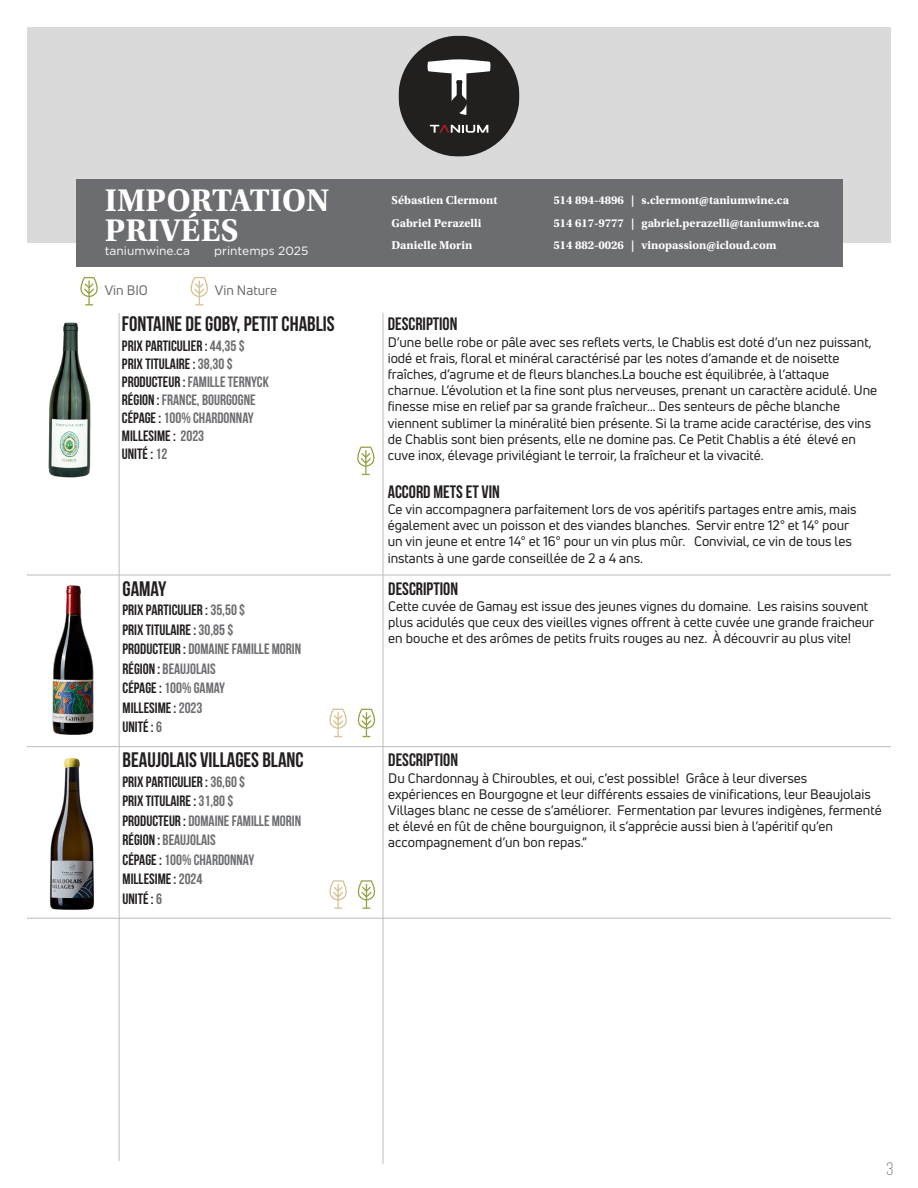
<style>
.page{position:relative;width:918px;height:1188px;background:#fff}
.page>*{position:absolute;margin:0;border:0;box-sizing:border-box;transform-origin:0 0}
.t1{font:700 33px/30px "Utopia Std";color:#fff}
.t2{font:700 21px "Bebas Neue";color:#231f20}
.t3{font:700 18px "Bebas Neue";color:#231f20}
.t4{font:300 18px "Bebas Neue";color:#231f20}
.t5{font:700 15px "Bebas Neue";color:#6c6d70}
.t6{font:700 15px "Bebas Neue";color:#231f20}
.t7{font:13.5px/16.2px "Uni Neue";color:#231f20}
.t8{font:13.5px "Uni Neue";color:#6c6d70}
.t9{font:700 12px "Utopia Std";color:#fff}
.t10{font:12px "Gotham";color:#fff}
.s1{color:#6c6d70}
.s2{color:#231f20}
</style>
<div class="page">
<div style="left:27px;top:27px;width:864px;height:216px;background:#dadadb"></div>
<svg style="left:399px;top:36px;width:120px;height:121px"></svg>
<div style="left:76px;top:180px;width:766px;height:87px;background:#6c6d70"></div>
<hr style="left:27px;top:575px;width:864px;height:1px;background:#bcbdc0">
<hr style="left:119px;top:313px;width:1px;height:848px;background:#bcbdc0">
<hr style="left:27px;top:918px;width:864px;height:1px;background:#bcbdc0">
<hr style="left:27px;top:746px;width:864px;height:1px;background:#bcbdc0">
<hr style="left:383px;top:313px;width:1px;height:851px;background:#bcbdc0">
<svg style="left:80px;top:277px;width:18px;height:28px"></svg>
<svg style="left:191px;top:277px;width:17px;height:28px"></svg>
<img style="left:48px;top:322px;width:43px;height:155px">
<svg style="left:357px;top:447px;width:18px;height:28px"></svg>
<img style="left:52px;top:585px;width:42px;height:150px">
<svg style="left:358px;top:709px;width:17px;height:28px"></svg>
<svg style="left:329px;top:709px;width:18px;height:28px"></svg>
<img style="left:50px;top:758px;width:45px;height:152px">
<svg style="left:358px;top:880px;width:17px;height:29px"></svg>
<svg style="left:329px;top:880px;width:18px;height:29px"></svg>
<h1 class="t1" style="left:105px;top:185px;width:226px">IMPORTATION<br>PRIVÉES</h1>
<p class="t9" style="left:392px;top:193px;width:107px">Sébastien Clermont</p>
<p class="t9" style="left:554px;top:193px;width:237px">514 894-4896 | s.clermont@taniumwine.ca</p>
<p class="t9" style="left:392px;top:216px;width:91px">Gabriel Perazelli</p>
<p class="t9" style="left:554px;top:216px;width:268px">514 617-9777 | gabriel.perazelli@taniumwine.ca</p>
<p class="t9" style="left:392px;top:238px;width:82px">Danielle Morin</p>
<p class="t9" style="left:554px;top:238px;width:225px">514 882-0026 | vinopassion@icloud.com</p>
<p class="t10" style="left:105px;top:244px;width:87px">taniumwine.ca</p>
<p class="t10" style="left:214px;top:244px;width:96px">printemps 2025</p>
<p class="t8" style="left:105px;top:282px;width:45px">Vin BIO</p>
<p class="t8" style="left:215px;top:282px;width:64px">Vin Nature</p>
<p class="t2" style="left:122px;top:312px;width:214px">FONTAINE DE GOBY, PETIT CHABLIS</p>
<p class="t6" style="left:122px;top:337px;width:124px">PRIX PARTICULIER : <span class="s1">44,35 $</span></p>
<p class="t6" style="left:122px;top:355px;width:112px">PRIX TITULAIRE : <span class="s1">38,30 $</span></p>
<p class="t5" style="left:122px;top:373px;width:148px"><span class="s2">PRODUCTEUR :</span> FAMILLE TERNYCK</p>
<p class="t5" style="left:122px;top:391px;width:135px"><span class="s2">RÉGION :</span> FRANCE, BOURGOGNE</p>
<p class="t5" style="left:122px;top:409px;width:133px"><span class="s2">CÉPAGE :</span> 100% CHARDONNAY</p>
<p class="t6" style="left:122px;top:427px;width:84px">MILLESIME : <span class="s1">2023</span></p>
<p class="t6" style="left:122px;top:445px;width:47px">UNITÉ : <span class="s1">12</span></p>
<p class="t2" style="left:123px;top:577px;width:45px">GAMAY</p>
<p class="t6" style="left:123px;top:602px;width:124px">PRIX PARTICULIER : <span class="s1">35,50 $</span></p>
<p class="t6" style="left:123px;top:621px;width:112px">PRIX TITULAIRE : <span class="s1">30,85 $</span></p>
<p class="t5" style="left:123px;top:641px;width:180px"><span class="s2">PRODUCTEUR :</span> DOMAINE FAMILLE MORIN</p>
<p class="t5" style="left:123px;top:660px;width:95px"><span class="s2">RÉGION :</span> BEAUJOLAIS</p>
<p class="t5" style="left:123px;top:680px;width:104px"><span class="s2">CÉPAGE :</span> 100% GAMAY</p>
<p class="t6" style="left:123px;top:699px;width:81px">MILLESIME : <span class="s1">2023</span></p>
<p class="t6" style="left:123px;top:719px;width:41px">UNITÉ : <span class="s1">6</span></p>
<p class="t2" style="left:123px;top:748px;width:183px">BEAUJOLAIS VILLAGES BLANC</p>
<p class="t6" style="left:123px;top:773px;width:124px">PRIX PARTICULIER : <span class="s1">36,60 $</span></p>
<p class="t6" style="left:123px;top:793px;width:112px">PRIX TITULAIRE : <span class="s1">31,80 $</span></p>
<p class="t5" style="left:123px;top:812px;width:180px"><span class="s2">PRODUCTEUR :</span> DOMAINE FAMILLE MORIN</p>
<p class="t5" style="left:123px;top:832px;width:95px"><span class="s2">RÉGION :</span> BEAUJOLAIS</p>
<p class="t5" style="left:123px;top:851px;width:133px"><span class="s2">CÉPAGE :</span> 100% CHARDONNAY</p>
<p class="t6" style="left:123px;top:871px;width:81px">MILLESIME : <span class="s1">2024</span></p>
<p class="t6" style="left:123px;top:890px;width:41px">UNITÉ : <span class="s1">6</span></p>
<p class="t3" style="left:388px;top:314px;width:71px">DESCRIPTION</p>
<p class="t7" style="left:388px;top:334px;width:491px">D’une belle robe or pâle avec ses reflets verts, le Chablis est doté d’un nez puissant, iodé et frais, floral et minéral caractérisé par les notes d’amande et de noisette fraîches, d’agrume et de fleurs blanches.La bouche est équilibrée, à l’attaque charnue. L’évolution et la fine sont plus nerveuses, prenant un caractère acidulé. Une finesse mise en relief par sa grande fraîcheur... Des senteurs de pêche blanche viennent sublimer la minéralité bien présente. Si la trame acide caractérise, des vins de Chablis sont bien présents, elle ne domine pas. Ce Petit Chablis a été élevé en cuve inox, élevage privilégiant le terroir, la fraîcheur et la vivacité.</p>
<p class="t3" style="left:388px;top:482px;width:114px">ACCORD METS ET VIN</p>
<p class="t7" style="left:388px;top:501px;width:470px">Ce vin accompagnera parfaitement lors de vos apéritifs partages entre amis, mais également avec un poisson et des viandes blanches. Servir entre 12° et 14° pour un vin jeune et entre 14° et 16° pour un vin plus mûr. Convivial, ce vin de tous les instants à une garde conseillée de 2 a 4 ans.</p>
<p class="t3" style="left:388px;top:579px;width:71px">DESCRIPTION</p>
<p class="t7" style="left:388px;top:598px;width:488px">Cette cuvée de Gamay est issue des jeunes vignes du domaine. Les raisins souvent plus acidulés que ceux des vieilles vignes offrent à cette cuvée une grande fraicheur en bouche et des arômes de petits fruits rouges au nez. À découvrir au plus vite!</p>
<p class="t3" style="left:388px;top:750px;width:71px">DESCRIPTION</p>
<p class="t7" style="left:388px;top:770px;width:495px">Du Chardonnay à Chiroubles, et oui, c’est possible! Grâce à leur diverses<br>expériences en Bourgogne et leur différents essaies de vinifications, leur Beaujolais Villages blanc ne cesse de s’améliorer. Fermentation par levures indigènes, fermenté et élevé en fût de chêne bourguignon, il s’apprécie aussi bien à l’apéritif qu’en accompagnement d’un bon repas.”</p>
<h3 class="t4" style="left:886px;top:1159px;width:8px">3</h3>
</div>
